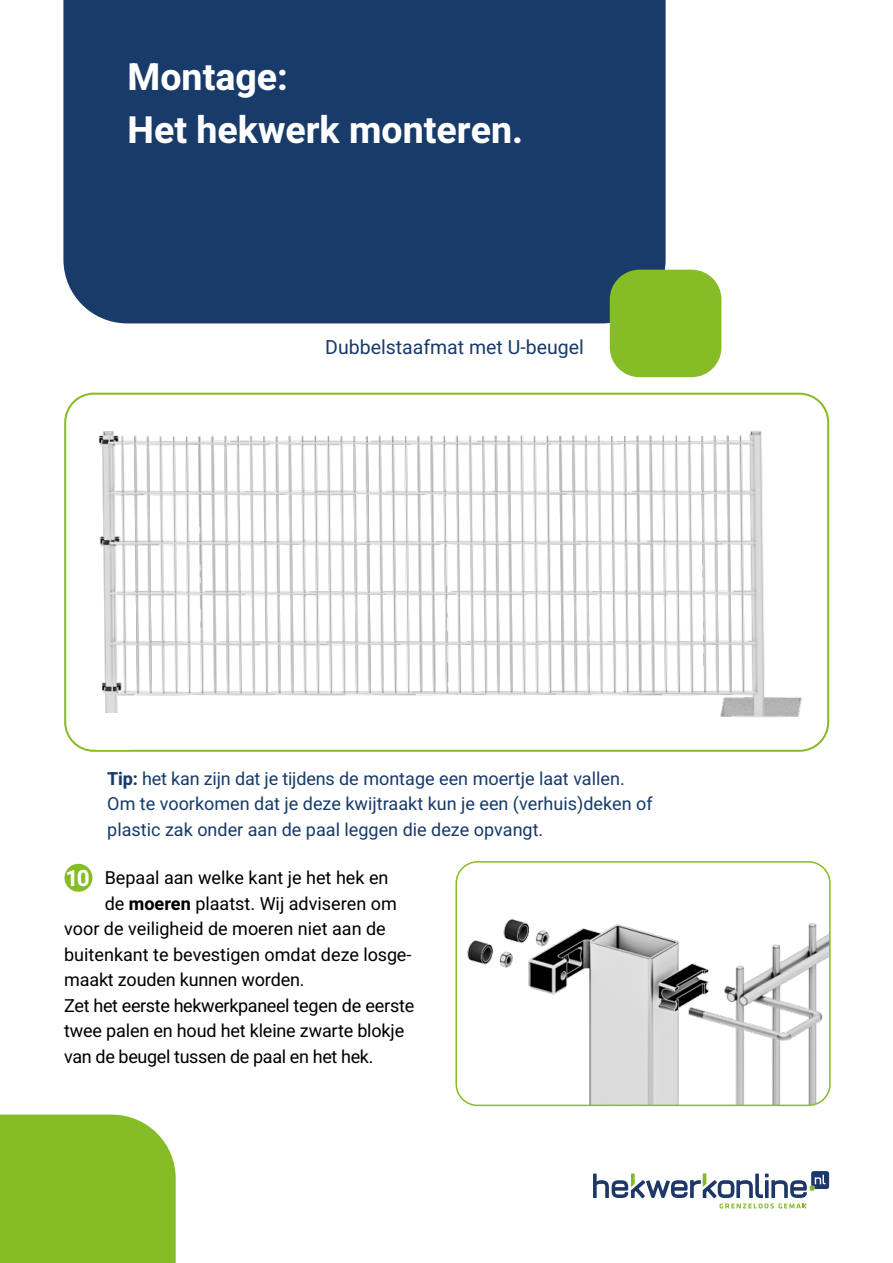
<style>
.page{position:relative;width:893px;height:1263px;background:#fff}
.page>*{position:absolute;margin:0;border:0;box-sizing:border-box;transform-origin:0 0}
.t1{font:700 37.5px/52.5px "Heebo";color:#fff}
.t2{font:700 22.5px "Heebo";color:#fff}
.t3{font:19.5px "Heebo";color:#183b6a}
.t4{font:18px "Heebo";letter-spacing:-.01em;color:#000}
.t5{font:18px/25.5px "Heebo";color:#183b6a}
.s1{font-weight:700}
</style>
<div class="page">
<div style="left:63px;top:0;width:603px;height:323px;background:#183b6a"></div>
<div style="left:610px;top:270px;width:111px;height:107px;background:#86bc25;border-radius:30px"></div>
<div style="left:0;top:1114px;width:176px;height:149px;background:#86bc25"></div>
<img style="left:458px;top:864px;width:370px;height:239px">
<div style="left:455px;top:861px;width:376px;height:245px;border:2px solid #86bc25;border-radius:21px"></div>
<img style="left:67px;top:394px;width:761px;height:355px">
<div style="left:64px;top:393px;width:765px;height:359px;border:2px solid #86bc25;border-radius:29px"></div>
<div style="left:96px;top:713px;width:33px;height:37px;background:#fff"></div>
<div style="left:64px;top:864px;width:28px;height:28px;background:#86bc25;border-radius:50%"></div>
<svg style="left:593px;top:1171px;width:236px;height:37px"></svg>
<h1 class="t1" style="left:128px;top:51px;width:397px">Montage:<br>Het hekwerk monteren.</h1>
<p class="t3" style="left:325px;top:334px;width:260px">Dubbelstaafmat met U-beugel</p>
<p class="t5" style="left:107px;top:766px;width:547px"><span class="s1">Tip:</span> het kan zijn dat je tijdens de montage een moertje laat vallen.<br>Om te voorkomen dat je deze kwijtraakt kun je een (verhuis)deken of plastic zak onder aan de paal leggen die deze opvangt.</p>
<p class="t4" style="left:105px;top:865px;width:285px">Bepaal aan welke kant je het hek en</p>
<p class="t4" style="left:105px;top:891px;width:294px">de <span class="s1">moeren</span> plaatst. Wij adviseren om</p>
<p class="t4" style="left:64px;top:916px;width:323px">voor de veiligheid de moeren niet aan de</p>
<p class="t4" style="left:64px;top:942px;width:349px">buitenkant te bevestigen omdat deze losge-</p>
<p class="t4" style="left:64px;top:967px;width:242px">maakt zouden kunnen worden.</p>
<p class="t4" style="left:64px;top:993px;width:352px">Zet het eerste hekwerkpaneel tegen de eerste</p>
<p class="t4" style="left:64px;top:1018px;width:342px">twee palen en houd het kleine zwarte blokje</p>
<p class="t4" style="left:64px;top:1044px;width:311px">van de beugel tussen de paal en het hek.</p>
<p class="t2" style="left:66px;top:862px;width:26px">10</p>
</div>
